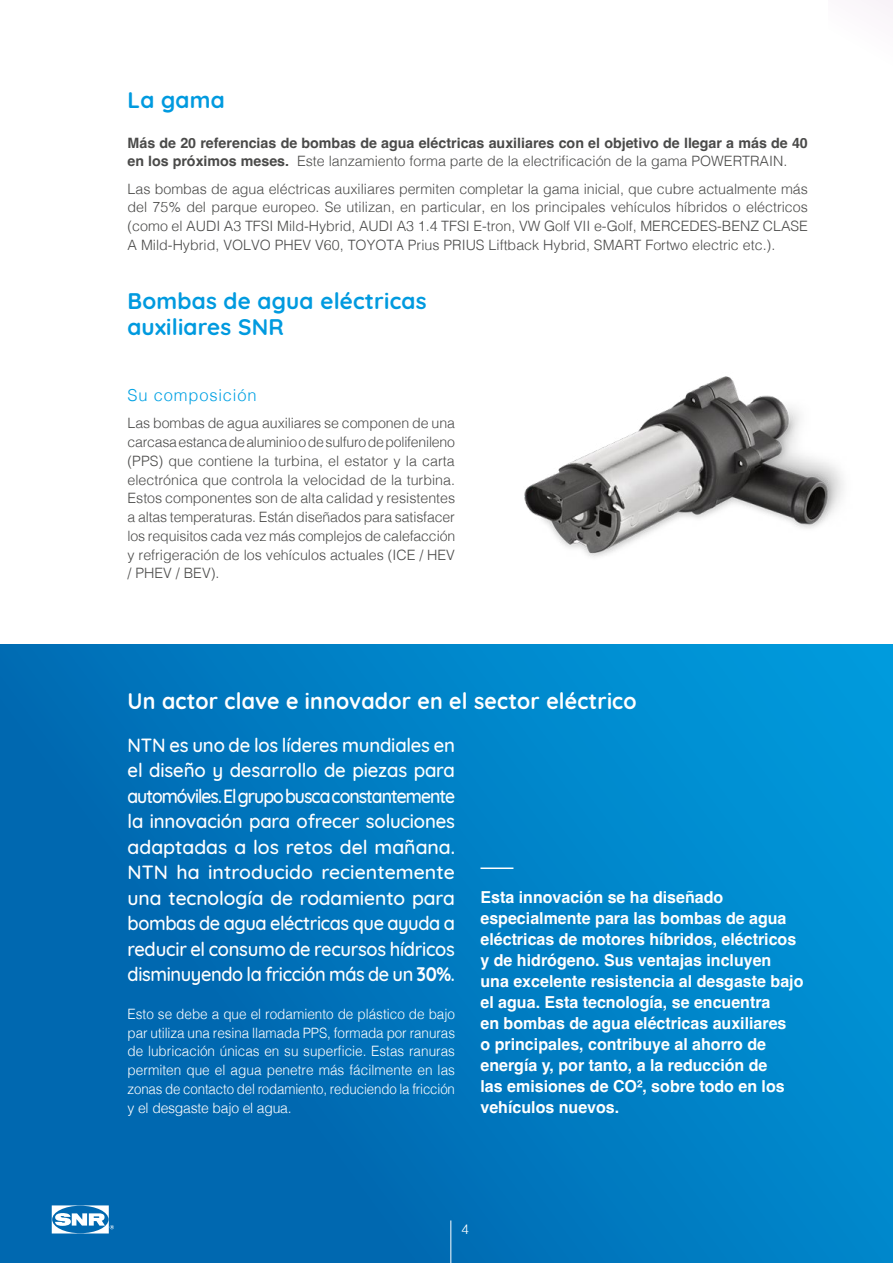
<style>
.page{position:relative;width:893px;height:1263px;background:#fff}
.page>*{position:absolute;margin:0;border:0;box-sizing:border-box;transform-origin:0 0}
.t1{font:700 22.5px "Quicksand";letter-spacing:.01em;color:#fff;scale:.95 1}
.t2{font:700 22.5px/25.5px "Quicksand";letter-spacing:.01em;color:#009adf}
.t3{font:500 19.5px/25.5px "Quicksand";letter-spacing:-.02em;color:#fff;text-align:justify;scale:.95 1}
.t4{font:700 16.5px/21px "Helvetica";color:#fff}
.t5{font:300 16.5px "Helvetica";letter-spacing:.05em;color:#00a1e3}
.t6{font:300 14.25px/18.8px "Helvetica";color:#4a4a49;text-align:justify}
.t7{font:300 14.25px/18.8px "Helvetica";letter-spacing:-.01em;color:#fff;text-align:justify;scale:.95 1}
.t8{font:700 14.25px/18.8px "Helvetica";color:#4a4a49}
.t9{font:300 13.5px "Helvetica";color:#fff}
.s1{font-weight:300}
.s2{font-weight:700}
</style>
<div class="page">
<div style="left:0;top:644px;width:893px;height:619px;background:linear-gradient(to right,#0064ac,#0092d5)"></div>
<hr style="left:892px;top:0;width:1px;height:718px;background:#fff">
<img style="left:892px;top:644px;width:1px;height:26px">
<img style="left:524px;top:376px;width:320px;height:181px">
<hr style="left:480px;top:867px;width:33px;height:2px;background:#fff">
<hr style="left:450px;top:1220px;width:1px;height:43px;background:#fff">
<svg style="left:52px;top:1205px;width:62px;height:28px"></svg>
<h1 class="t2" style="left:128px;top:85px;width:99px">La gama</h1>
<p class="t8" style="left:128px;top:135px;width:682px">Más de 20 referencias de bombas de agua eléctricas auxiliares con el objetivo de llegar a más de 40 en los próximos meses. <span class="s1">Este lanzamiento forma parte de la electrificación de la gama POWERTRAIN.</span></p>
<p class="t6" style="left:128px;top:178px;width:682px">Las bombas de agua eléctricas auxiliares permiten completar la gama inicial, que cubre actualmente más del 75% del parque europeo. Se utilizan, en particular, en los principales vehículos híbridos o eléctricos (como el AUDI A3 TFSI Mild-Hybrid, AUDI A3 1.4 TFSI E-tron, VW Golf VII e-Golf, MERCEDES-BENZ CLASE A Mild-Hybrid, VOLVO PHEV V60, TOYOTA Prius PRIUS Liftback Hybrid, SMART Fortwo electric etc.).</p>
<h1 class="t2" style="left:128px;top:287px;width:301px">Bombas de agua eléctricas auxiliares SNR</h1>
<p class="t5" style="left:128px;top:381px;width:131px">Su composición</p>
<p class="t6" style="left:128px;top:413px;width:329px">Las bombas de agua auxiliares se componen de una carcasa estanca de aluminio o de sulfuro de polifenileno (PPS) que contiene la turbina, el estator y la carta electrónica que controla la velocidad de la turbina.<br>Estos componentes son de alta calidad y resistentes a altas temperaturas. Están diseñados para satisfacer los requisitos cada vez más complejos de calefacción y refrigeración de los vehículos actuales (ICE / HEV / PHEV / BEV).</p>
<h1 class="t1" style="left:128px;top:683px;width:537px">Un actor clave e innovador en el sector eléctrico</h1>
<p class="t3" style="left:128px;top:730px;width:346px">NTN es uno de los líderes mundiales en el diseño y desarrollo de piezas para automóviles. El grupo busca constantemente la innovación para ofrecer soluciones adaptadas a los retos del mañana.<br>NTN ha introducido recientemente una tecnología de rodamiento para bombas de agua eléctricas que ayuda a reducir el consumo de recursos hídricos disminuyendo la fricción más de un <span class="s2">30%</span>.</p>
<p class="t7" style="left:128px;top:1003px;width:346px">Esto se debe a que el rodamiento de plástico de bajo par utiliza una resina llamada PPS, formada por ranuras de lubricación únicas en su superficie. Estas ranuras permiten que el agua penetre más fácilmente en las zonas de contacto del rodamiento, reduciendo la fricción y el desgaste bajo el agua.</p>
<p class="t4" style="left:480px;top:889px;width:324px">Esta innovación se ha diseñado especialmente para las bombas de agua eléctricas de motores híbridos, eléctricos y de hidrógeno. Sus ventajas incluyen una excelente resistencia al desgaste bajo el agua. Esta tecnología, se encuentra<br>en bombas de agua eléctricas auxiliares<br>o principales, contribuye al ahorro de energía y, por tanto, a la reducción de<br>las emisiones de CO², sobre todo en los vehículos nuevos.</p>
<p class="t9" style="left:461px;top:1218px;width:9px">4</p>
</div>
